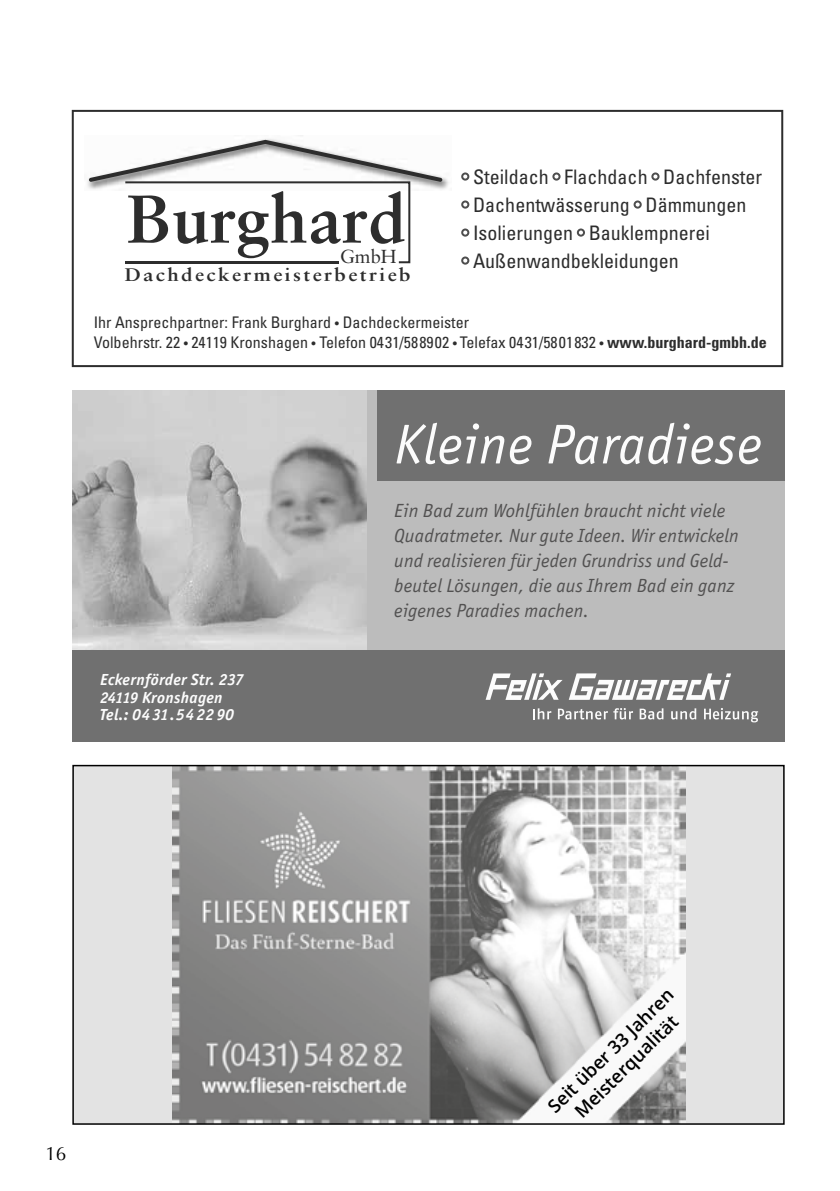
<style>
.page{position:relative;width:840px;height:1191px;background:#fff}
.page>*{position:absolute;margin:0;border:0;box-sizing:border-box;transform-origin:0 0}
.t1{font:700 67.8px "Sabon";color:#2d2d2d}
.t2{font:italic 56.2px "Officina San ITC";letter-spacing:.015em;color:#fcfcfc}
.t3{font:condensed 20px "Univers";color:#2d2d2d}
.t4{font:italic 19px/25px "Officina San ITC";letter-spacing:.01em;color:#525151}
.t5{font:19px "Optima";color:#000}
.t6{font:18.8px "Sabon";color:#2d2d2d}
.t7{font:600 18.4px/22.4px "Open Sans";color:#000;text-align:center}
.t8{font:700 18.2px "Sabon";letter-spacing:.12em;color:#2d2d2d;scale:1.12 1}
.t9{font:condensed 16px/19.2px "Univers";color:#2d2d2d}
.t10{font:italic 700 16px/17.6px "Officina San ITC";letter-spacing:.02em;color:#fcfcfc}
.s1{color:#4e4e4e}
.s2{font-size:12.8px}
.s3{font-weight:700}
.s4{font-size:15.6px}
</style>
<div class="page">
<div style="left:73px;top:765px;width:710px;height:359px;background:#e3e3e3"></div>
<img style="left:172px;top:768px;width:513px;height:353px">
<div style="left:72px;top:765px;width:712px;height:359px;border:2px solid #000"></div>
<div style="left:72px;top:390px;width:712px;height:93px;background:#707070"></div>
<img style="left:72px;top:390px;width:295px;height:261px">
<div style="left:374px;top:481px;width:410px;height:235px;background:#bcbcbc"></div>
<div style="left:367px;top:390px;width:9px;height:262px;background:#bcbcbc"></div>
<div style="left:72px;top:651px;width:712px;height:91px;background:#707070"></div>
<svg style="left:568px;top:673px;width:162px;height:27px"></svg>
<svg style="left:485px;top:673px;width:77px;height:27px"></svg>
<svg style="left:533px;top:708px;width:18px;height:11px"></svg>
<svg style="left:557px;top:708px;width:50px;height:11px"></svg>
<svg style="left:613px;top:708px;width:19px;height:11px"></svg>
<svg style="left:639px;top:708px;width:24px;height:11px"></svg>
<svg style="left:671px;top:708px;width:24px;height:11px"></svg>
<svg style="left:704px;top:708px;width:53px;height:14px"></svg>
<svg style="left:72px;top:110px;width:710px;height:257px"></svg>
<h1 class="t1" style="left:127px;top:177px;width:280px">Burghard</h1>
<p class="t6" style="left:340px;top:245px;width:58px">GmbH</p>
<p class="t8" style="left:125px;top:263px;width:256px">Dachdeckermeisterbetrieb</p>
<p class="t3" style="left:461px;top:164px;width:301px"><span class="s1">•</span> Steildach <span class="s1">•</span> Flachdach <span class="s1">•</span> Dachfenster</p>
<p class="t3" style="left:461px;top:192px;width:286px"><span class="s1">•</span> Dachentwässerung <span class="s1">•</span> Dämmungen</p>
<p class="t3" style="left:461px;top:220px;width:249px"><span class="s1">•</span> Isolierungen <span class="s1">•</span> Bauklempnerei</p>
<p class="t3" style="left:461px;top:248px;width:218px"><span class="s1">•</span> Außenwandbekleidungen</p>
<p class="t9" style="left:94px;top:313px;width:674px">Ihr Ansprechpartner: Frank Burghard <span class="s2">•</span> Dachdeckermeister<br>Volbehrstr. 22 <span class="s2">•</span> 24119 Kronshagen <span class="s2">•</span> Telefon 0431/588902 <span class="s2">•</span> Telefax 0431/5801832 <span class="s2">•</span> <span class="s3">www.burghard-gmbh.de</span></p>
<h2 class="t2" style="left:394px;top:413px;width:369px">Kleine Paradiese</h2>
<p class="t10" style="left:100px;top:670px;width:145px">Eckernförder Str. 237<br><span class="s4">24119</span> Kronshagen<br>Tel.: 0431.54 22 90</p>
<p class="t4" style="left:394px;top:498px;width:345px">Ein Bad zum Wohlfühlen braucht nicht viele Quadratmeter. Nur gute Ideen. Wir entwickeln und realisieren für jeden Grundriss und Geld&shy;beutel Lösungen, die aus Ihrem Bad ein ganz eigenes Paradies machen.</p>
<p class="t5" style="left:45px;top:1142px;width:23px">16</p>
<p class="t7" style="left:542px;top:1100px;width:169px;rotate:-44deg">Seit über 33 Jahren<br>Meisterqualität</p>
</div>
